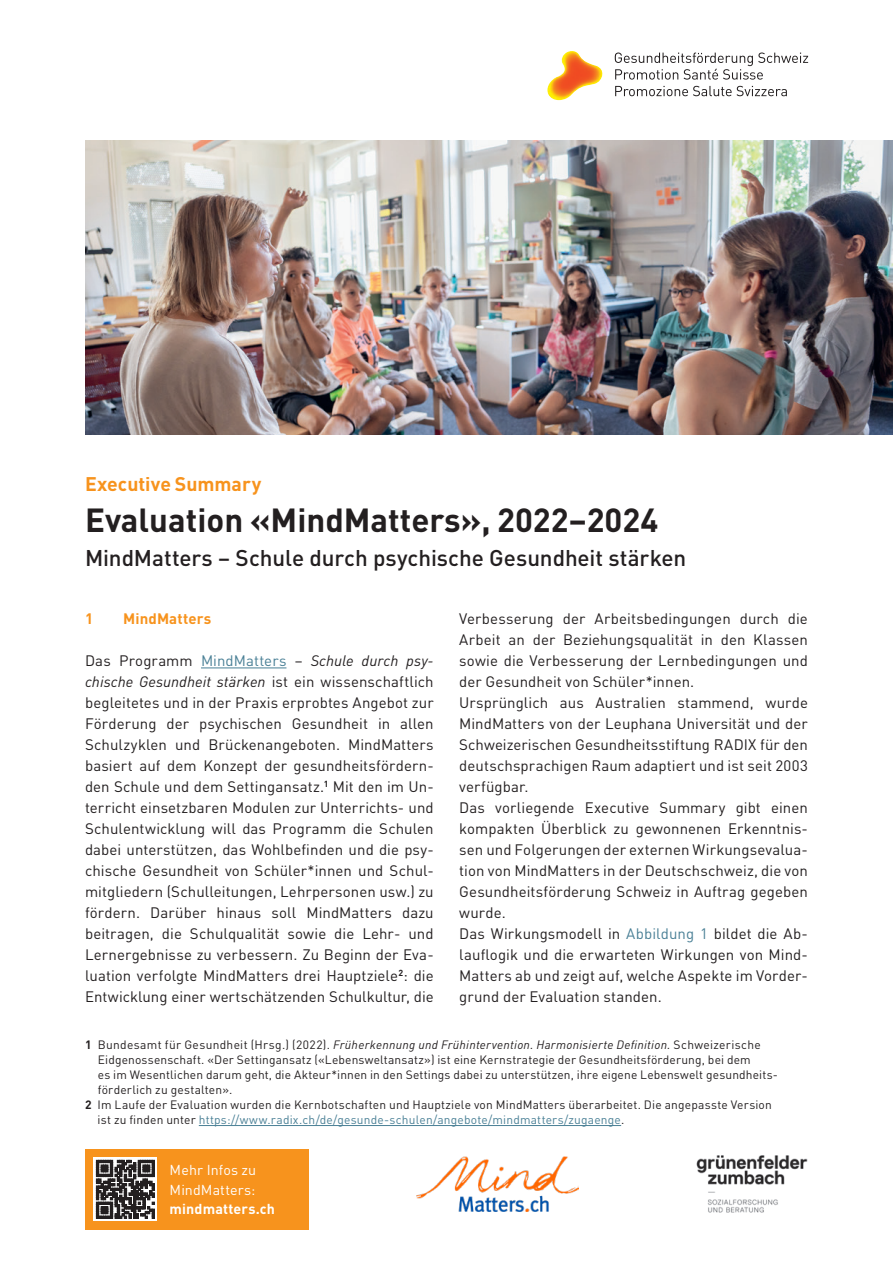
<style>
.page{position:relative;width:893px;height:1263px;background:#fff}
.page>*{position:absolute;margin:0;border:0;box-sizing:border-box;transform-origin:0 0}
.t1{font:700 33px "DIN Pro";color:#231f20}
.t2{font:500 22.5px "DIN Pro";letter-spacing:-.005em;color:#231f20}
.t3{font:700 19.5px "DIN Pro";color:#f7931d}
.t4{font:15px/21px "DIN Pro";letter-spacing:.005em;color:#231f20}
.t5{font:700 15px "DIN Pro";letter-spacing:.005em;color:#f7931d}
.t6{font:14.25px/19.5px "DIN Pro";letter-spacing:.005em;color:#fff}
.t7{font:700 14.25px "DIN Pro";letter-spacing:.01em;color:#fff}
.t8{font:12px "DIN Pro";letter-spacing:.015em;color:#231f20}
.t9{font:italic 12px "DIN Pro";letter-spacing:.025em;color:#231f20}
.t10{font:12px "DIN Pro";letter-spacing:.015em;color:#4a8096}
.s1{color:#4a8096}
.s2{font-style:italic}
.s3{font-weight:700;font-style:normal}
.s4{font-style:normal}
.s5{font-weight:700}
.s6{color:#231f20}
</style>
<div class="page">
<img style="left:547px;top:51px;width:56px;height:49px">
<svg style="left:615px;top:53px;width:193px;height:27px"></svg>
<svg style="left:615px;top:86px;width:172px;height:10px"></svg>
<img style="left:85px;top:141px;width:808px;height:294px">
<hr style="left:201px;top:667px;width:85px;height:1px;background:#4a8096">
<hr style="left:199px;top:1125px;width:422px;height:1px;background:#4a8096">
<img style="left:417px;top:1156px;width:162px;height:55px">
<div style="left:85px;top:1149px;width:224px;height:81px;background:#f7931d"></div>
<svg style="left:94px;top:1157px;width:63px;height:64px"></svg>
<svg style="left:96px;top:1160px;width:58px;height:58px;background:#5b5859"></svg>
<img style="left:696px;top:1155px;width:112px;height:58px">
<h3 class="t3" style="left:85px;top:470px;width:178px">Executive Summary</h3>
<h1 class="t1" style="left:85px;top:498px;width:575px">Evaluation «MindMatters», 2022–2024</h1>
<h2 class="t2" style="left:85px;top:543px;width:603px">MindMatters – Schule durch psychische Gesundheit stärken</h2>
<p class="t5" style="left:85px;top:608px;width:10px">1</p>
<p class="t5" style="left:123px;top:608px;width:90px">MindMatters</p>
<p class="t4" style="left:85px;top:649px;width:350px">Das Programm <span class="s1">MindMatters</span> – <span class="s2">Schule durch psy&shy;chische Gesundheit stärken</span> ist ein wissenschaftlich begleitetes und in der Praxis erprobtes Angebot zur Förderung der psychischen Gesundheit in allen Schulzyklen und Brückenangeboten. MindMatters basiert auf dem Konzept der gesundheitsfördern&shy;den Schule und dem Settingansatz.<sup>1</sup> Mit den im Un&shy;terricht einsetzbaren Modulen zur Unterrichts- und Schulentwicklung will das Programm die Schulen dabei unterstützen, das Wohlbefinden und die psy&shy;chische Gesundheit von Schüler*innen und Schul&shy;mitgliedern (Schulleitungen, Lehrpersonen usw.) zu fördern. Darüber hinaus soll MindMatters dazu beitragen, die Schulqualität sowie die Lehr- und Lernergebnisse zu verbessern. Zu Beginn der Eva&shy;luation verfolgte MindMatters drei Hauptziele<sup>2</sup>: die Entwicklung einer wertschätzenden Schulkultur, die</p>
<p class="t4" style="left:459px;top:607px;width:350px">Verbesserung der Arbeitsbedingungen durch die Arbeit an der Beziehungsqualität in den Klassen sowie die Verbesserung der Lernbedingungen und der Gesundheit von Schüler*innen.<br>Ursprünglich aus Australien stammend, wurde MindMatters von der Leuphana Universität und der Schweizerischen Gesundheitsstiftung RADIX für den deutschsprachigen Raum adaptiert und ist seit 2003 verfügbar.<br>Das vorliegende Executive Summary gibt einen kompakten Überblick zu gewonnenen Erkenntnis&shy;sen und Folgerungen der externen Wirkungsevalua&shy;tion von MindMatters in der Deutschschweiz, die von Gesundheitsförderung Schweiz in Auftrag gegeben wurde.<br>Das Wirkungsmodell in <span class="s1">Abbildung 1</span> bildet die Ab&shy;lauflogik und die erwarteten Wirkungen von Mind-Matters ab und zeigt auf, welche Aspekte im Vorder&shy;grund der Evaluation standen.</p>
<p class="t9" style="left:85px;top:1037px;width:677px"><span class="s3">1</span> <span class="s4">Bundesamt für Gesundheit (Hrsg.) (2022).</span> Früherkennung und Frühintervention. Harmonisierte Definition. <span class="s4">Schweizerische</span></p>
<p class="t8" style="left:98px;top:1051px;width:654px">Eidgenossenschaft. «Der Settingansatz («Lebensweltansatz») ist eine Kernstrategie der Gesundheitsförderung, bei dem</p>
<p class="t8" style="left:98px;top:1066px;width:680px">es im Wesentlichen darum geht, die Akteur*innen in den Settings dabei zu unterstützen, ihre eigene Lebenswelt gesundheits-</p>
<p class="t8" style="left:98px;top:1081px;width:136px">förderlich zu gestalten».</p>
<p class="t8" style="left:85px;top:1096px;width:688px"><span class="s5">2</span> Im Laufe der Evaluation wurden die Kernbotschaften und Hauptziele von MindMatters überarbeitet. Die angepasste Version</p>
<p class="t10" style="left:98px;top:1111px;width:528px"><span class="s6">ist zu finden unter</span> https://www.radix.ch/de/gesunde-schulen/angebote/mindmatters/zugaenge<span class="s6">.</span></p>
<p class="t6" style="left:170px;top:1160px;width:88px">Mehr Infos zu<br>MindMatters:</p>
<p class="t7" style="left:170px;top:1199px;width:107px">mindmatters.ch</p>
</div>
